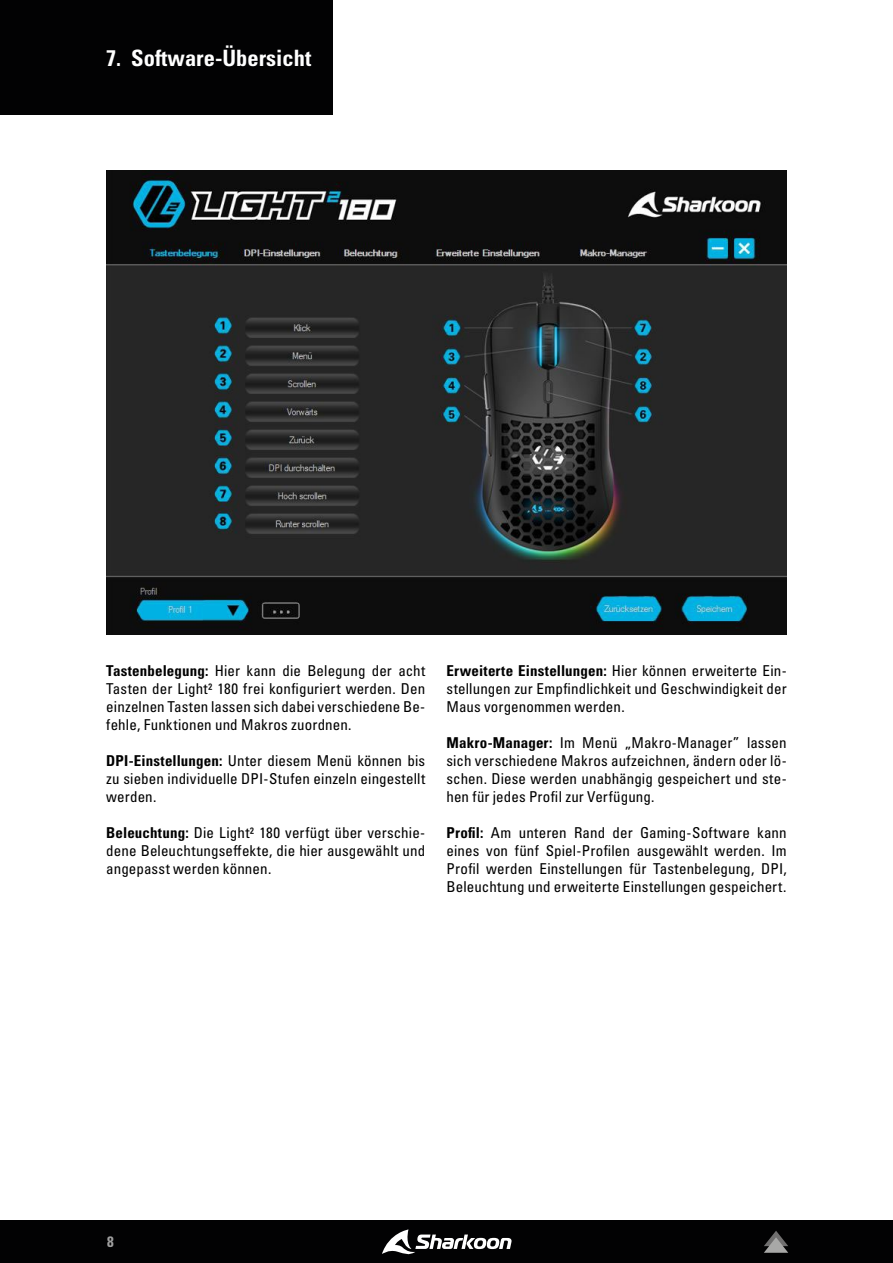
<style>
.page{position:relative;width:893px;height:1263px;background:#fff}
.page>*{position:absolute;margin:0;border:0;box-sizing:border-box;transform-origin:0 0}
.t1{font:22.5px "Univers LTCYR 67 Bold Cond";color:#fff}
.t2{font:condensed 15px/18px "Univers LTCYR 57";letter-spacing:.005em;color:#000;text-align:justify}
.t3{font:15px "Univers LTCYR 67 Bold Cond";letter-spacing:.01em;color:#000}
.t4{font:15px "Univers LTCYR 67 Bold Cond";color:#e3e3e3}
.s1{font-family:"Univers LTCYR 67 Bold Cond";font-stretch:normal}
.s2{font-family:"Univers LTCYR 57";font-stretch:condensed}
</style>
<div class="page">
<div style="left:0;top:1220px;width:893px;height:43px;background:#020203"></div>
<svg style="left:764px;top:1231px;width:24px;height:22px"></svg>
<svg style="left:382px;top:1229px;width:130px;height:26px"></svg>
<img style="left:106px;top:170px;width:681px;height:464px">
<div style="left:0;top:0;width:333px;height:115px;background:#020203"></div>
<h1 class="t1" style="left:106px;top:44px;width:206px">7. Software-Übersicht</h1>
<p class="t2" style="left:106px;top:662px;width:320px"><span class="s1">Tastenbelegung:</span> Hier kann die Belegung der acht Tasten der Light² 180 frei konfiguriert werden. Den einzelnen Tasten lassen sich dabei verschiedene Be&shy;fehle, Funktionen und Makros zuordnen.</p>
<p class="t2" style="left:106px;top:752px;width:320px"><span class="s1">DPI-Einstellungen:</span> Unter diesem Menü können bis zu sieben individuelle DPI-Stufen einzeln eingestellt werden.</p>
<p class="t2" style="left:106px;top:824px;width:320px"><span class="s1">Beleuchtung:</span> Die Light² 180 verfügt über verschie&shy;dene Beleuchtungseffekte, die hier ausgewählt und angepasst werden können.</p>
<p class="t3" style="left:446px;top:662px;width:342px">Erweiterte Einstellungen: <span class="s2">Hier können erweiterte Ein-</span></p>
<p class="t2" style="left:446px;top:680px;width:342px">stellungen zur Empfindlichkeit und Geschwindigkeit der<br>Maus vorgenommen werden.</p>
<p class="t2" style="left:446px;top:734px;width:342px"><span class="s1">Makro-Manager:</span> Im Menü „Makro-Manager” lassen sich verschiedene Makros aufzeichnen, ändern oder lö&shy;schen. Diese werden unabhängig gespeichert und ste&shy;hen für jedes Profil zur Verfügung.</p>
<p class="t2" style="left:446px;top:824px;width:342px"><span class="s1">Profil:</span> Am unteren Rand der Gaming-Software kann eines von fünf Spiel-Profilen ausgewählt werden. Im Profil werden Einstellungen für Tastenbelegung, DPI, Beleuchtung und erweiterte Einstellungen gespeichert.</p>
<p class="t4" style="left:107px;top:1232px;width:8px">8</p>
</div>
